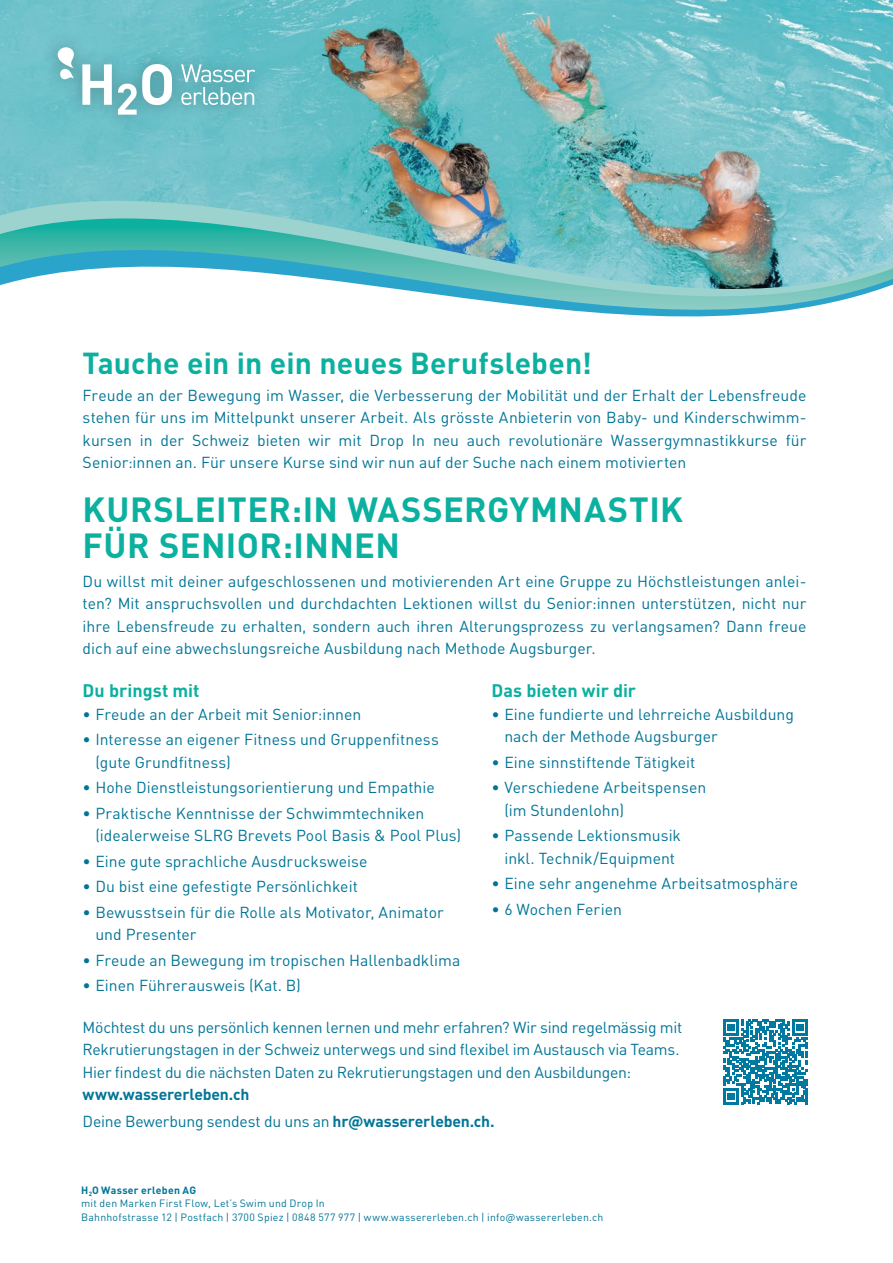
<style>
.page{position:relative;width:893px;height:1263px;background:#fff}
.page>*{position:absolute;margin:0;border:0;box-sizing:border-box;transform-origin:0 0}
.t1{font:700 34.5px/36px "DIN Pro";letter-spacing:.01em;color:#0bb09f}
.t2{font:700 30px "DIN Pro";letter-spacing:.005em;color:#0bb09f}
.t3{font:700 18px "DIN Pro";color:#0bb09f}
.t4{font:15.75px/22.5px "DIN Pro";color:#007597}
.t5{font:700 15.75px/27px "DIN Pro";letter-spacing:-.01em;color:#007597}
.t6{font:10.5px/13.5px "DIN Pro";letter-spacing:.025em;color:#007597}
.s1{font-weight:400}
.s2{font-weight:700}
</style>
<div class="page">
<img style="left:0;top:0;width:893px;height:164px">
<img style="left:0;top:164px;width:893px;height:14px">
<img style="left:0;top:178px;width:893px;height:18px">
<img style="left:0;top:196px;width:893px;height:121px">
<img style="left:35px;top:25px;width:243px;height:112px">
<svg style="left:57px;top:47px;width:17px;height:32px"></svg>
<svg style="left:82px;top:64px;width:30px;height:41px"></svg>
<svg style="left:118px;top:64px;width:54px;height:51px"></svg>
<svg style="left:181px;top:64px;width:74px;height:41px;background:#84c5cb"></svg>
<svg style="left:723px;top:1019px;width:85px;height:85px"></svg>
<h2 class="t2" style="left:83px;top:342px;width:511px">Tauche ein in ein neues Berufsleben!</h2>
<p class="t4" style="left:83px;top:383px;width:725px;text-align:justify">Freude an der Bewegung im Wasser, die Verbesserung der Mobilität und der Erhalt der Lebensfreude stehen für uns im Mittelpunkt unserer Arbeit. Als grösste Anbieterin von Baby- und Kinderschwimm&shy;kursen in der Schweiz bieten wir mit Drop In neu auch revolutionäre Wassergymnastikkurse für Senior:innen an. Für unsere Kurse sind wir nun auf der Suche nach einem motivierten</p>
<h1 class="t1" style="left:83px;top:490px;width:602px">KURSLEITER:IN WASSERGYMNASTIK<br>FÜR SENIOR:INNEN</h1>
<p class="t4" style="left:83px;top:569px;width:725px;text-align:justify">Du willst mit deiner aufgeschlossenen und motivierenden Art eine Gruppe zu Höchstleistungen anlei&shy;ten? Mit anspruchsvollen und durchdachten Lektionen willst du Senior:innen unterstützen, nicht nur ihre Lebensfreude zu erhalten, sondern auch ihren Alterungsprozess zu verlangsamen? Dann freue dich auf eine abwechslungsreiche Ausbildung nach Methode Augsburger.</p>
<p class="t3" style="left:83px;top:678px;width:118px">Du bringst mit</p>
<p class="t4" style="left:83px;top:702px;width:280px">• Freude an der Arbeit mit Senior:innen</p>
<p class="t4" style="left:95px;top:728px;width:345px;text-indent:-13px">• Interesse an eigener Fitness und Gruppenfitness (gute Grundfitness)</p>
<p class="t4" style="left:83px;top:776px;width:354px">• Hohe Dienstleistungsorientierung und Empathie</p>
<p class="t4" style="left:95px;top:801px;width:367px;text-indent:-13px">• Praktische Kenntnisse der Schwimmtechniken (idealerweise SLRG Brevets Pool Basis &amp; Pool Plus)</p>
<p class="t4" style="left:83px;top:849px;width:286px">• Eine gute sprachliche Ausdrucksweise</p>
<p class="t4" style="left:83px;top:875px;width:277px">• Du bist eine gefestigte Persönlichkeit</p>
<p class="t4" style="left:95px;top:900px;width:350px;text-indent:-13px">• Bewusstsein für die Rolle als Motivator, Animator und Presenter</p>
<p class="t4" style="left:83px;top:948px;width:379px">• Freude an Bewegung im tropischen Hallenbadklima</p>
<p class="t4" style="left:83px;top:974px;width:220px">• Einen Führerausweis (Kat. B)</p>
<p class="t3" style="left:492px;top:678px;width:146px">Das bieten wir dir</p>
<p class="t4" style="left:504px;top:702px;width:291px;text-indent:-13px">• Eine fundierte und lehrreiche Ausbildung nach der Methode Augsburger</p>
<p class="t4" style="left:492px;top:750px;width:205px">• Eine sinnstiftende Tätigkeit</p>
<p class="t4" style="left:504px;top:776px;width:203px;text-indent:-13px">• Verschiedene Arbeitspensen (im Stundenlohn)</p>
<p class="t4" style="left:492px;top:824px;width:191px;text-align:center">• Passende Lektionsmusik inkl. Technik/Equipment</p>
<p class="t4" style="left:492px;top:872px;width:308px">• Eine sehr angenehme Arbeitsatmosphäre</p>
<p class="t4" style="left:492px;top:897px;width:132px">• 6 Wochen Ferien</p>
<p class="t4" style="left:83px;top:1015px;width:601px">Möchtest du uns persönlich kennen lernen und mehr erfahren? Wir sind regelmässig mit<br>Rekrutierungstagen in der Schweiz unterwegs und sind flexibel im Austausch via Teams.<br>Hier findest du die nächsten Daten zu Rekrutierungstagen und den Ausbildungen:</p>
<p class="t5" style="left:83px;top:1080px;width:413px">www.wassererleben.ch<br><span class="s1">Deine Bewerbung sendest du uns an</span> hr@wassererleben.ch.</p>
<p class="t6" style="left:81px;top:1183px;width:524px"><span class="s2">H</span><sub>2</sub><span class="s2">O Wasser erleben AG<br></span>mit den Marken First Flow, Let’s Swim und Drop In<br>Bahnhofstrasse 12 | Postfach | 3700 Spiez | 0848 577 977 | www.wassererleben.ch | info@wassererleben.ch</p>
</div>
